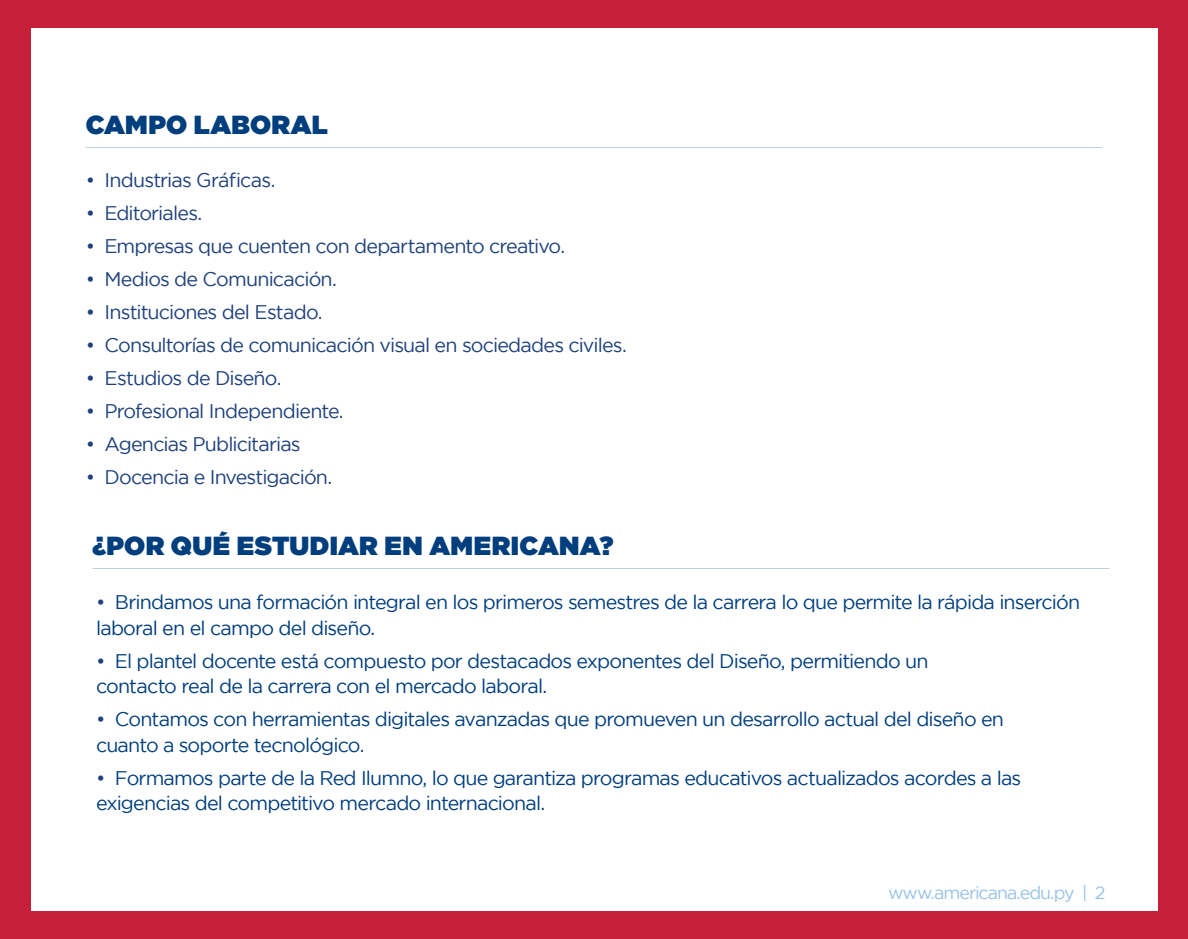
<style>
.page{position:relative;width:1188px;height:939px;background:#fff}
.page>*{position:absolute;margin:0;border:0;box-sizing:border-box;transform-origin:0 0}
.t1{font:900 25.95px "Gotham";letter-spacing:.01em;color:#003e7e}
.t2{font:19.65px/25.5px "Gotham";letter-spacing:-.04em;color:#003e7e}
.t3{font:19.65px "Gotham";letter-spacing:-.04em;color:#1e417c}
.t4{font:17.85px "Gotham";letter-spacing:-.06em;color:#98c2e8}
.s1{color:#1e417c}
</style>
<div class="page">
<div style="left:0;top:0;width:1188px;height:938px;background:#c71f3a"></div>
<div style="left:31px;top:28px;width:1126px;height:882px;background:#fff"></div>
<h1 class="t1" style="left:86px;top:106px;width:244px">CAMPO LABORAL</h1>
<p class="t3" style="left:86px;top:167px;width:191px">• Industrias Gráficas.</p>
<p class="t3" style="left:86px;top:200px;width:118px">• Editoriales.</p>
<p class="t3" style="left:86px;top:233px;width:481px">• Empresas que cuenten con departamento creativo.</p>
<p class="t3" style="left:86px;top:266px;width:253px">• Medios de Comunicación.</p>
<p class="t3" style="left:86px;top:299px;width:239px">• Instituciones del Estado.</p>
<p class="t3" style="left:86px;top:332px;width:543px">• Consultorías de comunicación visual en sociedades civiles.</p>
<p class="t3" style="left:86px;top:365px;width:197px">• Estudios de Diseño.</p>
<p class="t3" style="left:86px;top:398px;width:260px">• Profesional Independiente.</p>
<p class="t3" style="left:86px;top:431px;width:217px">• Agencias Publicitarias</p>
<p class="t3" style="left:86px;top:464px;width:248px">• Docencia e Investigación.</p>
<h1 class="t1" style="left:93px;top:527px;width:522px">¿POR QUÉ ESTUDIAR EN AMERICANA?</h1>
<p class="t2" style="left:96px;top:588px;width:986px"><span class="s1">•</span> Brindamos una formación integral en los primeros semestres de la carrera lo que permite la rápida inserción laboral en el campo del diseño.</p>
<p class="t2" style="left:96px;top:647px;width:834px"><span class="s1">•</span> El plantel docente está compuesto por destacados exponentes del Diseño, permitiendo un contacto real de la carrera con el mercado laboral.</p>
<p class="t2" style="left:96px;top:705px;width:910px"><span class="s1">•</span> Contamos con herramientas digitales avanzadas que promueven un desarrollo actual del diseño en cuanto a soporte tecnológico.</p>
<p class="t2" style="left:96px;top:764px;width:927px"><span class="s1">•</span> Formamos parte de la Red Ilumno, lo que garantiza programas educativos actualizados acordes a las exigencias del competitivo mercado internacional.</p>
<p class="t4" style="left:888px;top:881px;width:219px">www.americana.edu.py | 2</p>
</div>
